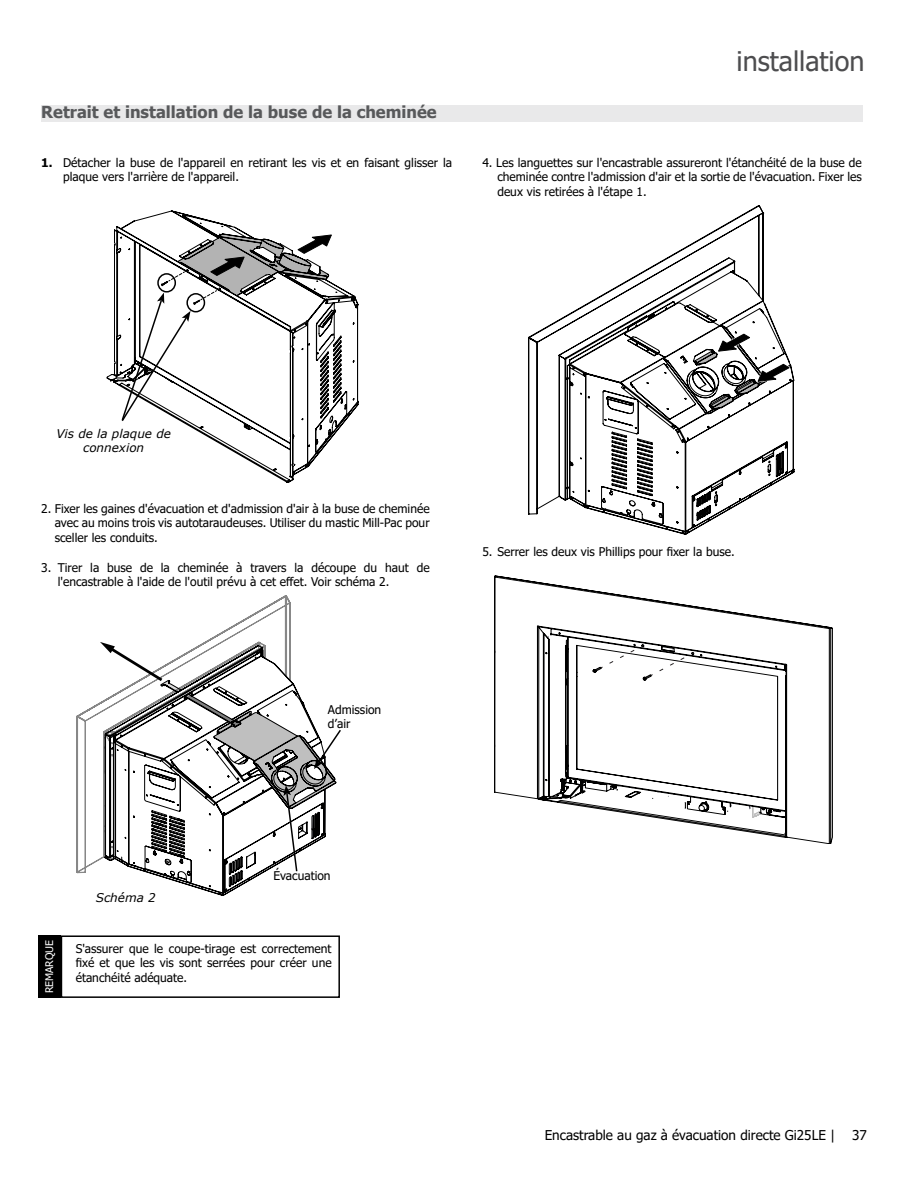
<style>
.page{position:relative;width:918px;height:1188px;background:#fff}
.page>*{position:absolute;margin:0;border:0;box-sizing:border-box;transform-origin:0 0}
.t1{font:27px "Tahoma";color:#4d4d4f}
.t2{font:700 16.5px "Tahoma";color:#58595b}
.t3{font:13.5px "Tahoma";color:#000}
.t4{font:12px/14.4px "Tahoma";color:#000;text-align:justify}
.t5{font:italic 12px/14.4px "Verdana";color:#000;text-align:center}
.t6{font:10.5px "Tahoma";color:#fff}
.s1{font-weight:700}
</style>
<div class="page">
<svg style="left:76px;top:595px;width:215px;height:279px"></svg>
<svg style="left:187px;top:885px;width:55px;height:11px"></svg>
<div style="left:41px;top:105px;width:822px;height:16px;background:#e9e9ea"></div>
<svg style="left:100px;top:642px;width:241px;height:243px"></svg>
<svg style="left:494px;top:576px;width:339px;height:268px"></svg>
<svg style="left:593px;top:645px;width:101px;height:35px"></svg>
<div style="left:38px;top:935px;width:23px;height:63px;background:#000"></div>
<div style="left:61px;top:935px;width:279px;height:63px;border:2px solid #000"></div>
<svg style="left:107px;top:210px;width:252px;height:273px"></svg>
<svg style="left:120px;top:234px;width:212px;height:189px"></svg>
<svg style="left:528px;top:205px;width:266px;height:330px"></svg>
<svg style="left:694px;top:332px;width:98px;height:77px"></svg>
<h2 class="t2" style="left:41px;top:100px;width:397px">Retrait et installation de la buse de la cheminée</h2>
<p class="t4" style="left:63px;top:156px;width:391px;text-indent:-22px"><span class="s1">1.</span> Détacher la buse de l'appareil en retirant les vis et en faisant glisser la plaque vers l'arrière de l'appareil.</p>
<h1 class="t1" style="left:737px;top:43px;width:130px">installation</h1>
<p class="t4" style="left:497px;top:156px;width:366px;text-indent:-15px">4. Les languettes sur l'encastrable assureront l'étanchéité de la buse de cheminée contre l'admission d'air et la sortie de l'évacuation. Fixer les deux vis retirées à l'étape 1.</p>
<p class="t5" style="left:56px;top:426px;width:116px">Vis de la plaque de connexion</p>
<p class="t4" style="left:55px;top:502px;width:376px;text-indent:-14px">2. Fixer les gaines d'évacuation et d'admission d'air à la buse de cheminée avec au moins trois vis autotaraudeuses. Utiliser du mastic Mill-Pac pour sceller les conduits.</p>
<p class="t4" style="left:58px;top:561px;width:373px;text-indent:-16px">3. Tirer la buse de la cheminée à travers la découpe du haut de l'encastrable à l'aide de l'outil prévu à cet effet. Voir schéma 2.</p>
<p class="t4" style="left:328px;top:703px;width:55px">Admission d’air</p>
<p class="t4" style="left:482px;top:545px;width:254px">5. Serrer les deux vis Phillips pour fixer la buse.</p>
<p class="t5" style="left:96px;top:891px;width:61px">Schéma 2</p>
<p class="t4" style="left:273px;top:869px;width:59px">Évacuation</p>
<p class="t6" style="left:42px;top:993px;width:55px;rotate:-90deg">REMARQUE</p>
<p class="t4" style="left:76px;top:942px;width:257px">S'assurer que le coupe-tirage est correctement fixé et que les vis sont serrées pour créer une étanchéité adéquate.</p>
<p class="t3" style="left:545px;top:1126px;width:292px">Encastrable au gaz à évacuation directe Gi25LE |</p>
<p class="t3" style="left:852px;top:1126px;width:16px">37</p>
</div>
